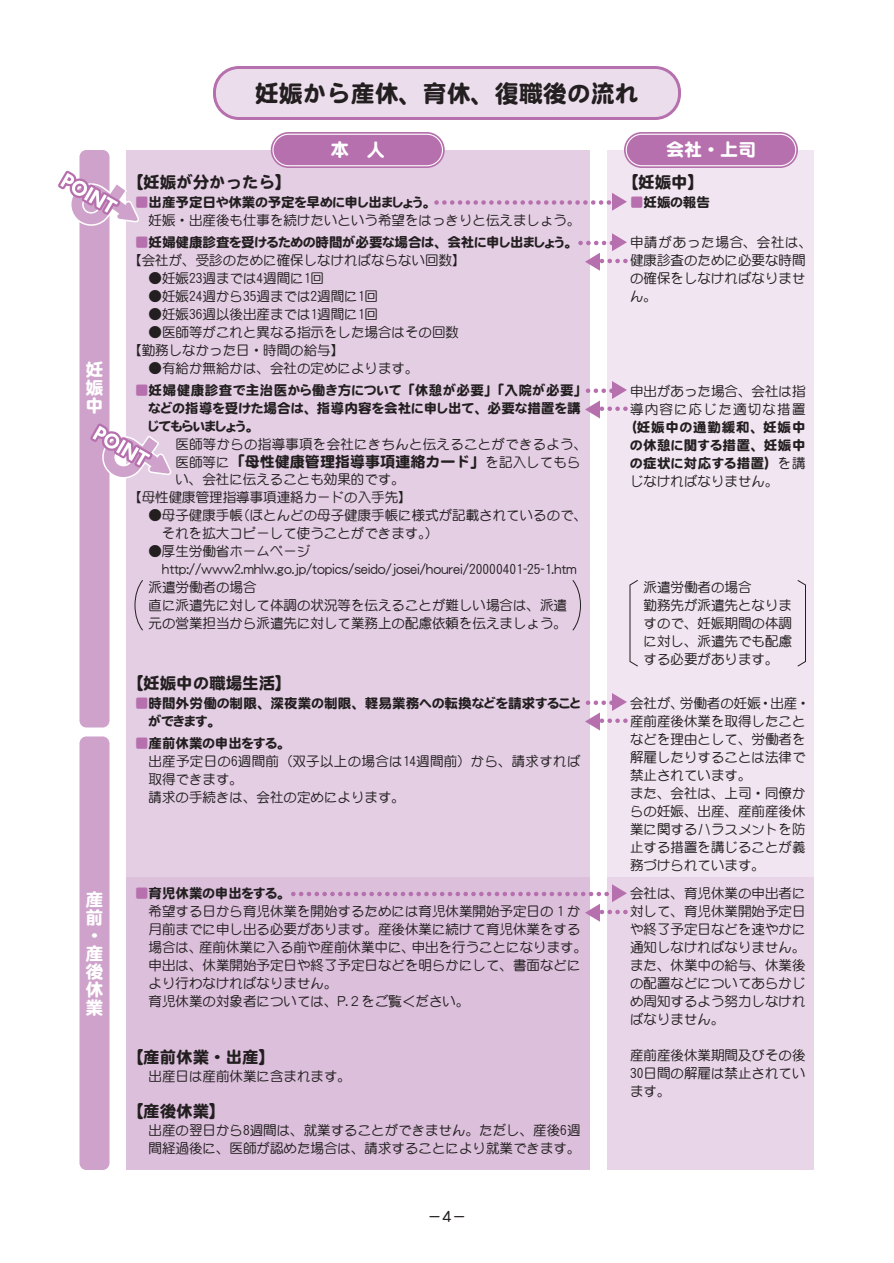
<style>
.page{position:relative;width:894px;height:1263px;background:#fff}
.page>*{position:absolute;margin:0;border:0;box-sizing:border-box;transform-origin:0 0}
.t1{font:24px "DF Maru Gothic SB WIN RKSJ H";color:#231f20}
.t2{font:18px/18px "DF Maru Gothic SB WIN RKSJ H";color:#fff;text-align:justify}
.t3{font:16.5px "DF Maru Gothic SB WIN RKSJ H";color:#231f20}
.t4{font:15px "DF Maru Gothic SB WINP RKSJ H";letter-spacing:.005em;color:#231f20}
.t5{font:15px "DFHS Maru Gothic W4 WINP RKSJ H";color:#231f20}
.t6{font:13.5px/18px "DF Maru Gothic Md WINP RKSJ H";color:#231f20}
.t7{font:13.5px/18px "DF Maru Gothic SB WING RKSJ H";letter-spacing:.015em;color:#231f20;text-align:justify}
.t8{font:13.5px/18px "DF Maru Gothic Md WINP RKSJ H";letter-spacing:.025em;color:#231f20}
.t9{font:13.5px "DF Maru Gothic Md WINP RKSJ H";letter-spacing:.02em;color:#231f20}
.t10{font:13.5px/18px "DF Maru Gothic Md WINP RKSJ H";letter-spacing:.09em;color:#231f20}
.s1{color:#b770ae}
.s2{font-family:"DF Maru Gothic Md WIN RKSJ H"}
.s3{font-family:"DF Maru Gothic Md WINP RKSJ H";font-size:13.5px}
.s4{font-family:"DF Maru Gothic Md WINP RKSJ H"}
</style>
<div class="page">
<div style="left:608px;top:150px;width:206px;height:728px;background:#f0e5f1"></div>
<div style="left:126px;top:150px;width:464px;height:728px;background:#e4cee4"></div>
<div style="left:608px;top:878px;width:206px;height:292px;background:#e8d6e8"></div>
<div style="left:126px;top:878px;width:464px;height:292px;background:#dbbfdb"></div>
<div style="left:80px;top:150px;width:30px;height:577px;background:#cea2ca;border-radius:7px"></div>
<div style="left:80px;top:736px;width:30px;height:434px;background:#cea2ca;border-radius:7px"></div>
<svg style="left:58px;top:167px;width:81px;height:60px"></svg>
<svg style="left:90px;top:420px;width:82px;height:60px"></svg>
<svg style="left:213px;top:66px;width:468px;height:54px"></svg>
<svg style="left:271px;top:132px;width:174px;height:36px"></svg>
<div style="left:273px;top:134px;width:169px;height:32px;background:#b770ae;border-radius:16px"></div>
<div style="left:272px;top:134px;width:171px;height:32px;border:1px solid #fff;border-radius:16px"></div>
<svg style="left:624px;top:132px;width:174px;height:36px"></svg>
<div style="left:626px;top:134px;width:170px;height:32px;background:#b770ae;border-radius:16px"></div>
<div style="left:626px;top:134px;width:170px;height:32px;border:1px solid #fff;border-radius:16px"></div>
<svg style="left:436px;top:193px;width:191px;height:18px"></svg>
<svg style="left:580px;top:233px;width:47px;height:38px"></svg>
<svg style="left:585px;top:381px;width:42px;height:37px"></svg>
<svg style="left:585px;top:693px;width:42px;height:37px"></svg>
<svg style="left:293px;top:884px;width:334px;height:38px"></svg>
<svg style="left:572px;top:580px;width:9px;height:51px"></svg>
<svg style="left:134px;top:580px;width:9px;height:51px"></svg>
<svg style="left:629px;top:580px;width:9px;height:87px"></svg>
<svg style="left:797px;top:580px;width:9px;height:87px"></svg>
<h2 class="t2" style="left:86px;top:361px;width:19px">妊娠中</h2>
<h2 class="t2" style="left:86px;top:890px;width:19px;text-align:left">産前･産後休業</h2>
<h1 class="t1" style="left:255px;top:81px;width:385px">妊娠から産休、育休、復職後の流れ</h1>
<h2 class="t2" style="left:331px;top:141px;width:55px">本　人</h2>
<h2 class="t2" style="left:666px;top:141px;width:91px">会社・上司</h2>
<p class="t3" style="left:127px;top:174px;width:166px">【妊娠が分かったら】</p>
<p class="t7" style="left:135px;top:193px;width:296px"><span class="s1">■</span>出産予定日や休業の予定を早めに申し出ましょう。</p>
<p class="t3" style="left:622px;top:174px;width:84px">【妊娠中】</p>
<p class="t7" style="left:630px;top:193px;width:81px"><span class="s1">■</span>妊娠の報告</p>
<p class="t6" style="left:135px;top:211px;width:447px">　妊娠・出産後も仕事を続けたいという希望をはっきりと伝えましょう。</p>
<p class="t7" style="left:135px;top:233px;width:437px"><span class="s1">■</span>妊婦健康診査を受けるための時間が必要な場合は、会社に申し出ましょう。</p>
<p class="t6" style="left:630px;top:233px;width:184px">申請があった場合、会社は、健康診査のために必要な時間の確保をしなければなりません。</p>
<p class="t6" style="left:128px;top:251px;width:339px">【会社が、受診のために確保しなければならない回数】</p>
<p class="t6" style="left:135px;top:269px;width:190px">　●妊娠<span class="s2">23</span>週までは<span class="s2">4</span>週間に<span class="s2">1</span>回</p>
<p class="t6" style="left:135px;top:287px;width:244px">　●妊娠<span class="s2">24</span>週から<span class="s2">35</span>週までは<span class="s2">2</span>週間に<span class="s2">1</span>回</p>
<p class="t6" style="left:135px;top:305px;width:244px">　●妊娠<span class="s2">36</span>週以後出産までは<span class="s2">1</span>週間に<span class="s2">1</span>回</p>
<p class="t6" style="left:135px;top:323px;width:325px">　●医師等がこれと異なる指示をした場合はその回数</p>
<p class="t6" style="left:128px;top:341px;width:217px">【勤務しなかった日・時間の給与】</p>
<p class="t6" style="left:135px;top:359px;width:285px">　●有給か無給かは、会社の定めによります。</p>
<p class="t7" style="left:148px;top:382px;width:434px;text-indent:-14px"><span class="s1">■</span>妊婦健康診査で主治医から働き方について「休憩が必要」「入院が必要」などの指導を受けた場合は、指導内容を会社に申し出て、必要な措置を講じてもらいましょう。</p>
<p class="t9" style="left:176px;top:438px;width:413px">医師等からの指導事項を会社にきちんと伝えることができるよう、</p>
<p class="t4" style="left:176px;top:455px;width:407px"><span class="s3">医師等に</span>「母性健康管理指導事項連絡カード」<span class="s3">を記入してもら</span></p>
<p class="t6" style="left:128px;top:470px;width:285px;text-indent:47px">い、会社に伝えることも効果的です。【母性健康管理指導事項連絡カードの入手先】</p>
<p class="t6" style="left:162px;top:506px;width:427px;text-indent:-14px">●母子健康手帳（ほとんどの母子健康手帳に様式が記載されているので、それを拡大コピーして使うことができます。）</p>
<p class="t6" style="left:135px;top:542px;width:443px;text-indent:14px">●厚生労働省ホームページ<br>　　http://www<span class="s2">2</span>.mhlw.go.jp/topics/seido/josei/hourei/<span class="s2">20000401</span>-<span class="s2">25</span>-<span class="s2">1</span>.htm</p>
<p class="t6" style="left:148px;top:578px;width:420px">派遣労働者の場合<br>直に派遣先に対して体調の状況等を伝えることが難しい場合は、派遣元の営業担当から派遣先に対して業務上の配慮依頼を伝えましょう。</p>
<p class="t3" style="left:127px;top:675px;width:166px">【妊娠中の職場生活】</p>
<p class="t7" style="left:148px;top:694px;width:433px;text-indent:-14px"><span class="s1">■</span>時間外労働の制限、深夜業の制限、軽易業務への転換などを請求することができます。</p>
<p class="t7" style="left:135px;top:734px;width:150px"><span class="s1">■</span>産前休業の申出をする。</p>
<p class="t8" style="left:148px;top:752px;width:434px">出産予定日の<span class="s2">6</span>週間前（双子以上の場合は<span class="s2">14</span>週間前）から、請求すれば取得できます。<br>請求の手続きは、会社の定めによります。</p>
<p class="t7" style="left:135px;top:884px;width:150px"><span class="s1">■</span>育児休業の申出をする。</p>
<p class="t6" style="left:148px;top:902px;width:440px">希望する日から育児休業を開始するためには育児休業開始予定日の１か月前までに申し出る必要があります。産後休業に続けて育児休業をする場合は、産前休業に入る前や産前休業中に、申出を行うことになります。申出は、休業開始予定日や終了予定日などを明らかにして、書面などにより行わなければなりません。<br>育児休業の対象者については、P.２をご覧ください。</p>
<p class="t3" style="left:127px;top:1049px;width:150px">【産前休業・出産】</p>
<p class="t6" style="left:148px;top:1067px;width:204px">出産日は産前休業に含まれます。</p>
<p class="t3" style="left:127px;top:1103px;width:100px">【産後休業】</p>
<p class="t6" style="left:148px;top:1121px;width:433px">出産の翌日から<span class="s2">8</span>週間は、就業することができません。ただし、産後<span class="s2">6</span>週間経過後に、医師が認めた場合は、請求することにより就業できます。</p>
<p class="t5" style="left:427px;top:1209px;width:41px">－4－</p>
<p class="t10" style="left:630px;top:382px;width:177px">申出があった場合、会社は指導内容に応じた適切な措置</p>
<p class="t7" style="left:630px;top:418px;width:177px">（妊娠中の通勤緩和、妊娠中の休憩に関する措置、妊娠中の症状に対応する措置）<span class="s4">を講</span></p>
<p class="t6" style="left:630px;top:472px;width:150px">じなければなりません。</p>
<p class="t6" style="left:644px;top:578px;width:150px">派遣労働者の場合<br>勤務先が派遣先となりますので、妊娠期間の体調に対し、派遣先でも配慮する必要があります。</p>
<p class="t6" style="left:630px;top:694px;width:181px">会社が、労働者の妊娠・出産・産前産後休業を取得したことなどを理由として、労働者を解雇したりすることは法律で禁止されています。<br>また、会社は、上司・同僚からの妊娠、出産、産前産後休業に関するハラスメントを防止する措置を講じることが義務づけられています。</p>
<p class="t6" style="left:630px;top:884px;width:177px;text-align:justify">会社は、育児休業の申出者に対して、育児休業開始予定日や終了予定日などを速やかに通知しなければなりません。また、休業中の給与、休業後の配置などについてあらかじめ周知するよう努力しなければなりません。</p>
<p class="t6" style="left:630px;top:1046px;width:177px;text-align:justify">産前産後休業期間及びその後<span class="s2">30</span>日間の解雇は禁止されています。</p>
</div>
